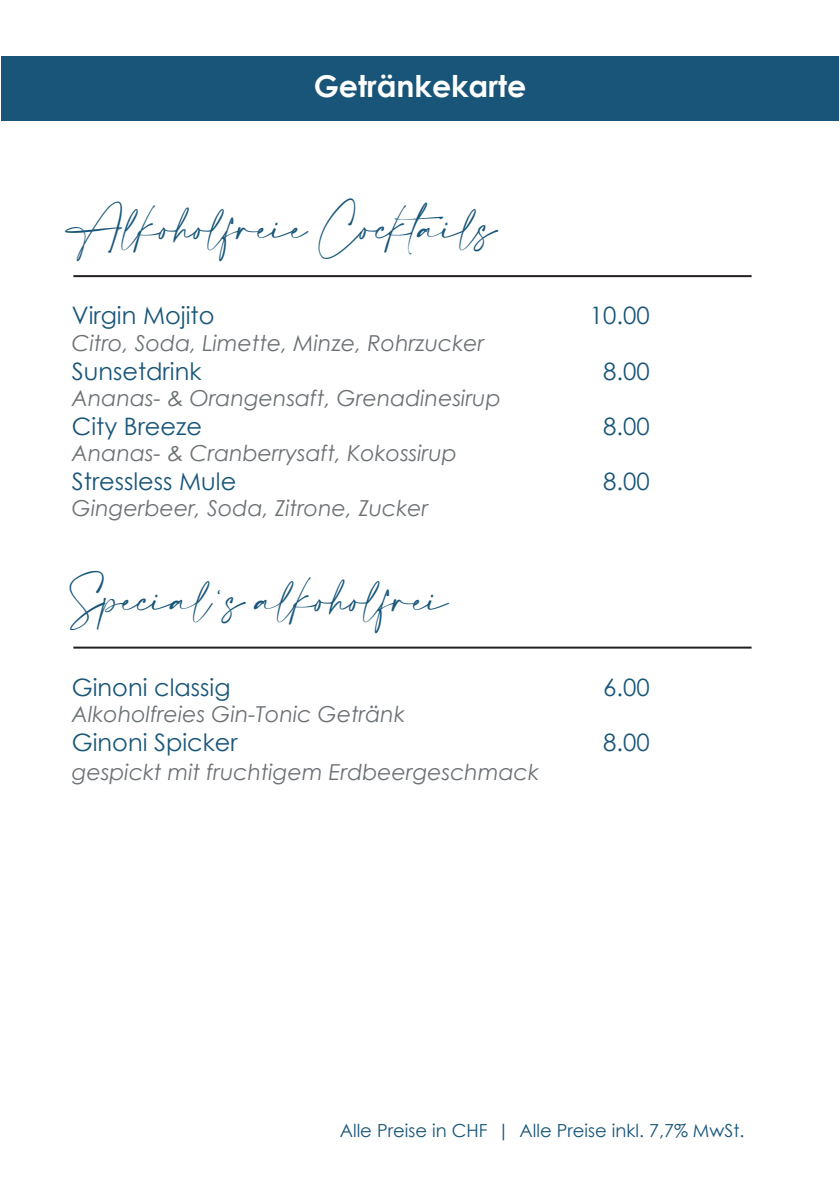
<style>
.page{position:relative;width:840px;height:1191px;background:#fff}
.page>*{position:absolute;margin:0;border:0;box-sizing:border-box;transform-origin:0 0}
.t1{font:30px "Amalfi Coast";color:#175579}
.t2{font:700 30px "Century Gothic";color:#fff}
.t3{font:24px "Century Gothic";color:#185579}
.t4{font:italic 22px "Century Gothic";color:#6c7174}
.t5{font:italic 22px "Century Gothic";color:#6c7175}
.t6{font:18px "Century Gothic";color:#185579}
</style>
<div class="page">
<div style="left:1px;top:56px;width:837px;height:64px;background:#185579"></div>
<hr style="left:73px;top:275px;width:678px;height:2px;background:#231f20">
<hr style="left:73px;top:646px;width:678px;height:2px;background:#231f20">
<h1 class="t2" style="left:313px;top:63px;width:214px">Getränkekarte</h1>
<h1 class="t1" style="left:69px;top:211px;width:429px">Alkoholfreie Cocktails</h1>
<p class="t3" style="left:72px;top:299px;width:144px">Virgin Mojito</p>
<p class="t3" style="left:589px;top:299px;width:61px">10.00</p>
<p class="t4" style="left:72px;top:327px;width:414px">Citro, Soda, Limette, Minze, Rohrzucker</p>
<p class="t3" style="left:72px;top:354px;width:131px">Sunsetdrink</p>
<p class="t3" style="left:602px;top:354px;width:48px">8.00</p>
<p class="t4" style="left:72px;top:382px;width:430px">Ananas- &amp; Orangensaft, Grenadinesirup</p>
<p class="t3" style="left:72px;top:409px;width:131px">City Breeze</p>
<p class="t3" style="left:602px;top:409px;width:48px">8.00</p>
<p class="t4" style="left:72px;top:438px;width:386px">Ananas- &amp; Cranberrysaft, Kokossirup</p>
<p class="t3" style="left:72px;top:464px;width:166px">Stressless Mule</p>
<p class="t3" style="left:602px;top:464px;width:48px">8.00</p>
<p class="t4" style="left:72px;top:493px;width:358px">Gingerbeer, Soda, Zitrone, Zucker</p>
<h1 class="t1" style="left:69px;top:582px;width:380px">Special‘s alkoholfrei</h1>
<p class="t3" style="left:72px;top:670px;width:160px">Ginoni classig</p>
<p class="t3" style="left:602px;top:670px;width:48px">6.00</p>
<p class="t5" style="left:72px;top:699px;width:334px">Alkoholfreies Gin-Tonic Getränk</p>
<p class="t3" style="left:72px;top:725px;width:167px">Ginoni Spicker</p>
<p class="t3" style="left:602px;top:725px;width:48px">8.00</p>
<p class="t5" style="left:72px;top:756px;width:468px">gespickt mit fruchtigem Erdbeergeschmack</p>
<p class="t6" style="left:339px;top:1117px;width:406px">Alle Preise in CHF | Alle Preise inkl. 7,7% MwSt.</p>
</div>
